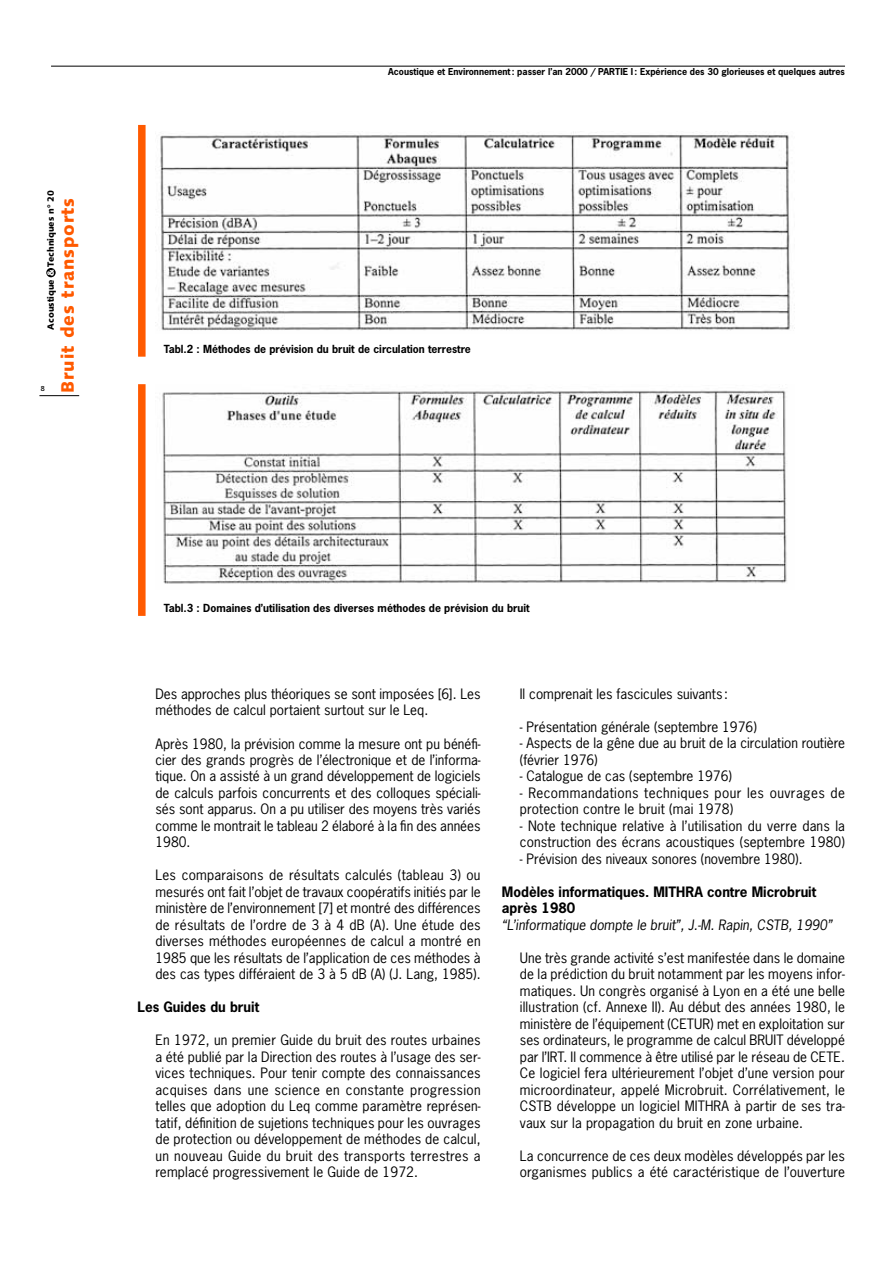
<style>
.page{position:relative;width:893px;height:1263px;background:#fff}
.page>*{position:absolute;margin:0;border:0;box-sizing:border-box;transform-origin:0 0}
.t1{font:900 18px "Syntax";letter-spacing:.05em;color:#ff5a00}
.t2{font:13.5px/16.5px "News Gothic";color:#000}
.t3{font:13.5px/16.5px "News Gothic";letter-spacing:.03em;color:#000}
.t4{font:700 13.5px/16.5px "News Gothic";color:#000}
.t5{font:italic 13.5px "News Gothic";color:#000}
.t6{font:700 10.5px "News Gothic";color:#000}
.t7{font:700 9px "News Gothic";color:#000}
.t8{font:900 9px "Syntax";color:#000}
.t9{font:6.9px "OCRB";color:#000;scale:1.08 1}
.s1{color:#fff}
</style>
<div class="page">
<hr style="left:51px;top:66px;width:794px;height:1px;background:#000">
<hr style="left:39px;top:395px;width:40px;height:1px;background:#000">
<div style="left:46px;top:268px;width:10px;height:9px;background:#000;border-radius:50%"></div>
<img style="left:160px;top:132px;width:631px;height:199px">
<div style="left:138px;top:125px;width:7px;height:232px;background:#ff5a00"></div>
<img style="left:162px;top:390px;width:625px;height:194px">
<div style="left:138px;top:384px;width:7px;height:232px;background:#ff5a00"></div>
<p class="t8" style="left:47px;top:330px;width:141px;rotate:-90deg">Acoustique <span class="s1">&amp;</span> Techniques n° 20</p>
<h1 class="t1" style="left:60px;top:393px;width:196px;rotate:-90deg">Bruit des transports</h1>
<p class="t9" style="left:40px;top:386px;width:6px">8</p>
<p class="t7" style="left:388px;top:68px;width:458px">Acoustique et Environnement: passer l’an 2000 / PARTIE I: Expérience des 30 glorieuses et quelques autres</p>
<p class="t6" style="left:164px;top:345px;width:308px">Tabl.2 : Méthodes de prévision du bruit de circulation terrestre</p>
<p class="t6" style="left:164px;top:604px;width:367px">Tabl.3 : Domaines d’utilisation des diverses méthodes de prévision du bruit</p>
<p class="t2" style="left:155px;top:687px;width:326px">Des approches plus théoriques se sont imposées [6]. Les méthodes de calcul portaient surtout sur le Leq.</p>
<p class="t2" style="left:155px;top:736px;width:326px;text-align:justify">Après 1980, la prévision comme la mesure ont pu bénéfi&shy;cier des grands progrès de l’électronique et de l’informa&shy;tique. On a assisté à un grand développement de logiciels de calculs parfois concurrents et des colloques spéciali&shy;sés sont apparus. On a pu utiliser des moyens très variés comme le montrait le tableau 2 élaboré à la fin des années 1980.</p>
<p class="t2" style="left:155px;top:868px;width:327px;text-align:justify">Les comparaisons de résultats calculés (tableau 3) ou mesurés ont fait l’objet de travaux coopératifs initiés par le ministère de l’environnement [7] et montré des différences de résultats de l’ordre de 3 à 4 dB (A). Une étude des diverses méthodes européennes de calcul a montré en 1985 que les résultats de l’application de ces méthodes à des cas types différaient de 3 à 5 dB (A) (J. Lang, 1985).</p>
<p class="t4" style="left:137px;top:1000px;width:123px">Les Guides du bruit</p>
<p class="t2" style="left:155px;top:1033px;width:327px;text-align:justify">En 1972, un premier Guide du bruit des routes urbaines a été publié par la Direction des routes à l’usage des ser&shy;vices techniques. Pour tenir compte des connaissances acquises dans une science en constante progression telles que adoption du Leq comme paramètre représen&shy;tatif, définition de sujetions techniques pour les ouvrages de protection ou développement de méthodes de calcul, un nouveau Guide du bruit des transports terrestres a remplacé progressivement le Guide de 1972.</p>
<p class="t2" style="left:520px;top:687px;width:210px">Il comprenait les fascicules suivants:</p>
<p class="t2" style="left:520px;top:720px;width:238px">- Présentation générale (septembre 1976)</p>
<p class="t2" style="left:520px;top:736px;width:326px">- Aspects de la gêne due au bruit de la circulation routière (février 1976)</p>
<p class="t2" style="left:520px;top:769px;width:214px">- Catalogue de cas (septembre 1976)</p>
<p class="t3" style="left:520px;top:786px;width:326px">- Recommandations techniques pour les ouvrages de protection contre le bruit (mai 1978)</p>
<p class="t2" style="left:520px;top:819px;width:327px">- Note technique relative à l’utilisation du verre dans la construction des écrans acoustiques (septembre 1980)</p>
<p class="t2" style="left:520px;top:852px;width:284px">- Prévision des niveaux sonores (novembre 1980).</p>
<p class="t4" style="left:502px;top:885px;width:316px">Modèles informatiques. MITHRA contre Microbruit après 1980</p>
<p class="t5" style="left:502px;top:919px;width:332px">“L’informatique dompte le bruit”, J.-M. Rapin, CSTB, 1990”</p>
<p class="t2" style="left:520px;top:951px;width:327px;text-align:justify">Une très grande activité s’est manifestée dans le domaine de la prédiction du bruit notamment par les moyens infor&shy;matiques. Un congrès organisé à Lyon en a été une belle illustration (cf. Annexe II). Au début des années 1980, le ministère de l’équipement (CETUR) met en exploitation sur ses ordinateurs, le programme de calcul BRUIT développé par l’IRT. Il commence à être utilisé par le réseau de CETE.<br>Ce logiciel fera ultérieurement l’objet d’une version pour microordinateur, appelé Microbruit. Corrélativement, le CSTB développe un logiciel MITHRA à partir de ses tra&shy;vaux sur la propagation du bruit en zone urbaine.</p>
<p class="t2" style="left:520px;top:1149px;width:326px">La concurrence de ces deux modèles développés par les organismes publics a été caractéristique de l’ouverture</p>
</div>
